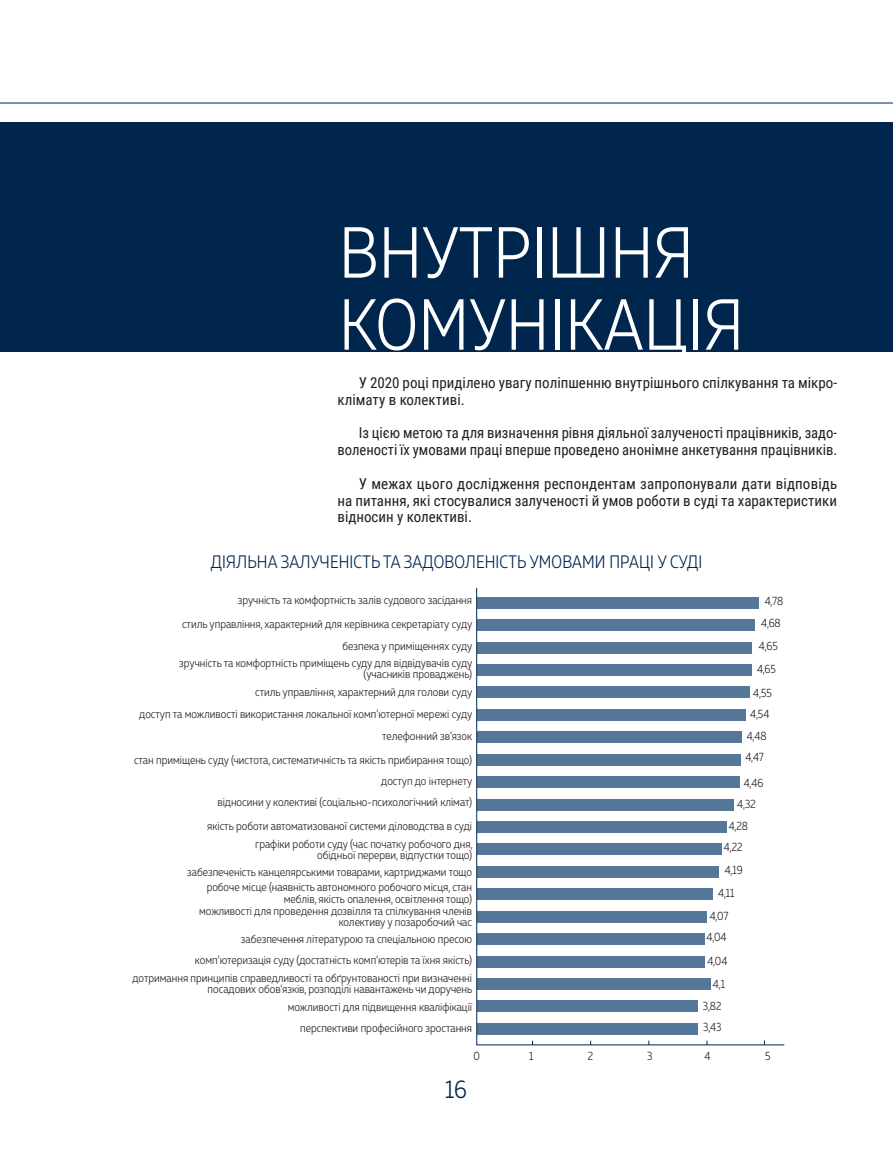
<style>
.page{position:relative;width:893px;height:1149px;background:#fff}
.page>*{position:absolute;margin:0;border:0;box-sizing:border-box;transform-origin:0 0}
.t1{font:300 72px/72px "Muller Narrow";letter-spacing:.01em;color:#fff}
.t2{font:300 25.5px "Muller Narrow";color:#00264e}
.t3{font:300 18px "Muller Narrow";letter-spacing:.01em;color:#00264e}
.t4{font:15px/16.8px "Roboto Condensed";color:#231f20}
.t5{font:300 12px/11.2px "Muller Narrow";color:#231f20;text-align:right}
</style>
<div class="page">
<hr style="left:0;top:103px;width:893px;height:1px;background:#00264e">
<div style="left:0;top:121px;width:893px;height:230px;background:#00264e"></div>
<div style="left:477px;top:596px;width:282px;height:12px;background:#55779a"></div>
<div style="left:477px;top:619px;width:277px;height:11px;background:#55779a"></div>
<div style="left:477px;top:641px;width:275px;height:12px;background:#55779a"></div>
<div style="left:477px;top:664px;width:275px;height:11px;background:#55779a"></div>
<div style="left:477px;top:686px;width:272px;height:12px;background:#55779a"></div>
<div style="left:477px;top:708px;width:268px;height:12px;background:#55779a"></div>
<div style="left:477px;top:731px;width:265px;height:12px;background:#55779a"></div>
<div style="left:477px;top:753px;width:264px;height:12px;background:#55779a"></div>
<div style="left:477px;top:776px;width:263px;height:11px;background:#55779a"></div>
<div style="left:477px;top:798px;width:257px;height:12px;background:#55779a"></div>
<div style="left:477px;top:820px;width:249px;height:12px;background:#55779a"></div>
<div style="left:477px;top:843px;width:245px;height:12px;background:#55779a"></div>
<div style="left:477px;top:865px;width:241px;height:12px;background:#55779a"></div>
<div style="left:477px;top:888px;width:236px;height:11px;background:#55779a"></div>
<div style="left:477px;top:910px;width:230px;height:12px;background:#55779a"></div>
<div style="left:477px;top:932px;width:228px;height:12px;background:#55779a"></div>
<div style="left:477px;top:955px;width:228px;height:12px;background:#55779a"></div>
<div style="left:477px;top:977px;width:233px;height:12px;background:#55779a"></div>
<div style="left:477px;top:1000px;width:221px;height:11px;background:#55779a"></div>
<div style="left:477px;top:1022px;width:221px;height:12px;background:#55779a"></div>
<hr style="left:476px;top:587px;width:1px;height:457px;background:#00264e">
<hr style="left:476px;top:1044px;width:308px;height:1px;background:#00264e">
<h1 class="t1" style="left:339px;top:216px;width:406px">ВНУТРІШНЯ<br>КОМУНІКАЦІЯ</h1>
<p class="t4" style="left:338px;top:373px;width:501px;text-indent:21px">У 2020 році приділено увагу поліпшенню внутрішнього спілкування та мікро&shy;клімату в колективі.</p>
<p class="t4" style="left:338px;top:424px;width:501px;text-align:right">Із цією метою та для визначення рівня діяльної залученості працівників, задо&shy;воленості їх умовами праці вперше проведено анонімне анкетування працівників.</p>
<p class="t4" style="left:338px;top:474px;width:501px;text-align:justify;text-indent:21px">У межах цього дослідження респондентам запропонували дати відповідь на питання, які стосувалися залученості й умов роботи в суді та характеристики відносин у колективі.</p>
<h3 class="t3" style="left:211px;top:550px;width:493px">ДІЯЛЬНА ЗАЛУЧЕНІСТЬ ТА ЗАДОВОЛЕНІСТЬ УМОВАМИ ПРАЦІ У СУДІ</h3>
<p class="t5" style="left:182px;top:588px;width:292px;line-height:23.5px">зручність та комфортність залів судового засідання<br>стиль управління, характерний для керівника секретаріату суду</p>
<p class="t5" style="left:343px;top:640px;width:131px">безпека у приміщеннях суду</p>
<p class="t5" style="left:179px;top:656px;width:294px">зручність та комфортність приміщень суду для відвідувачів суду (учасників проваджень)</p>
<p class="t5" style="left:765px;top:594px;width:20px">4,78</p>
<p class="t5" style="left:761px;top:617px;width:21px">4,68</p>
<p class="t5" style="left:759px;top:640px;width:20px">4,65</p>
<p class="t5" style="left:757px;top:663px;width:20px">4,65</p>
<p class="t5" style="left:139px;top:680px;width:334px;line-height:22.2px">стиль управління, характерний для голови суду<br>доступ та можливості використання локальної комп’ютерної мережі суду</p>
<p class="t5" style="left:753px;top:687px;width:20px">4,55</p>
<p class="t5" style="left:750px;top:708px;width:21px">4,54</p>
<p class="t5" style="left:134px;top:724px;width:340px;line-height:23.5px">телефонний зв’язок<br>стан приміщень суду (чистота, систематичність та якість прибирання тощо)</p>
<p class="t5" style="left:747px;top:730px;width:21px">4,48</p>
<p class="t5" style="left:745px;top:751px;width:20px">4,47</p>
<p class="t5" style="left:381px;top:774px;width:93px">доступ до інтернету</p>
<p class="t5" style="left:744px;top:777px;width:21px">4,46</p>
<p class="t5" style="left:217px;top:796px;width:256px">відносини у колективі (соціально-психологічний клімат)</p>
<p class="t5" style="left:737px;top:798px;width:20px">4,32</p>
<p class="t5" style="left:207px;top:820px;width:266px">якість роботи автоматизованої системи діловодства в суді</p>
<p class="t5" style="left:729px;top:820px;width:21px">4,28</p>
<p class="t5" style="left:255px;top:837px;width:219px">графіки роботи суду (час початку робочого дня, обідньої перерви, відпустки тощо)</p>
<p class="t5" style="left:724px;top:841px;width:20px">4,22</p>
<p class="t5" style="left:187px;top:865px;width:286px">забезпеченість канцелярськими товарами, картриджами тощо</p>
<p class="t5" style="left:725px;top:863px;width:19px">4,19</p>
<p class="t5" style="left:207px;top:881px;width:267px">робоче місце (наявність автономного робочого місця, стан меблів, якість опалення, освітлення тощо)</p>
<p class="t5" style="left:718px;top:886px;width:18px">4,11</p>
<p class="t5" style="left:199px;top:904px;width:274px">можливості для проведення дозвілля та спілкування членів колективу у позаробочий час</p>
<p class="t5" style="left:710px;top:910px;width:20px">4,07</p>
<p class="t5" style="left:241px;top:932px;width:233px">забезпечення літературою та спеціальною пресою</p>
<p class="t5" style="left:707px;top:931px;width:21px">4,04</p>
<p class="t5" style="left:195px;top:953px;width:279px">комп’ютеризація суду (достатність комп’ютерів та їхня якість)</p>
<p class="t5" style="left:288px;top:1000px;width:186px">можливості для підвищення кваліфікації</p>
<p class="t5" style="left:133px;top:972px;width:341px">дотримання принципів справедливості та обґрунтованості при визначенні посадових обов’язків, розподілі навантажень чи доручень</p>
<p class="t5" style="left:300px;top:1022px;width:173px">перспективи професійного зростання</p>
<p class="t5" style="left:707px;top:954px;width:21px">4,04</p>
<p class="t5" style="left:713px;top:977px;width:14px">4,1</p>
<p class="t5" style="left:703px;top:1000px;width:20px">3,82</p>
<p class="t5" style="left:703px;top:1020px;width:20px">3,43</p>
<p class="t5" style="left:473px;top:1049px;width:8px">0</p>
<p class="t5" style="left:529px;top:1049px;width:6px">1</p>
<p class="t5" style="left:588px;top:1049px;width:7px">2</p>
<p class="t5" style="left:647px;top:1049px;width:7px">3</p>
<p class="t5" style="left:704px;top:1049px;width:8px">4</p>
<p class="t5" style="left:765px;top:1049px;width:7px">5</p>
<h2 class="t2" style="left:445px;top:1072px;width:23px">16</h2>
</div>
